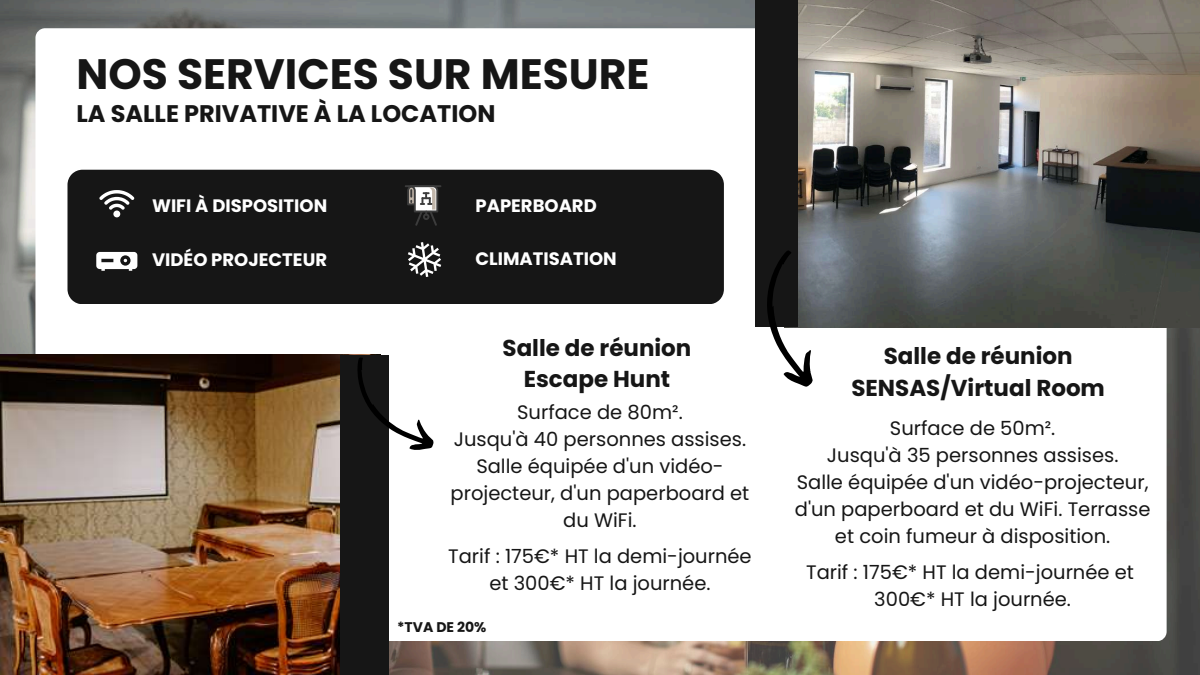
<style>
.page{position:relative;width:1200px;height:675px;background:#fff}
.page>*{position:absolute;margin:0;border:0;box-sizing:border-box;transform-origin:0 0}
.t1{font:700 42.5px "Poppins";color:#161616}
.t2{font:700 24px "Poppins";color:#161616}
.t3{font:700 23px/31.5px "Poppins";color:#161616;text-align:center}
.t4{font:19.5px/27px "Poppins";color:#161616;text-align:center}
.t5{font:700 18px "Poppins";color:#fff}
.t6{font:700 14px "Poppins";color:#161616}
</style>
<div class="page">
<img style="left:0;top:0;width:1200px;height:675px">
<div style="left:35px;top:28px;width:1132px;height:613px;background:#fff;border-radius:10px"></div>
<div style="left:68px;top:170px;width:656px;height:134px;background:#161616"></div>
<svg style="left:99px;top:190px;width:35px;height:27px"></svg>
<svg style="left:96px;top:252px;width:41px;height:19px"></svg>
<hr style="left:405px;top:185px;width:36px;height:2px;background:#3c3c3c">
<svg style="left:407px;top:187px;width:31px;height:39px"></svg>
<img style="left:798px;top:0;width:402px;height:328px">
<img style="left:0;top:355px;width:340px;height:320px">
<div style="left:755px;top:0;width:43px;height:327px;background:#161616"></div>
<div style="left:340px;top:355px;width:48px;height:320px;background:#161616"></div>
<svg style="left:337px;top:356px;width:97px;height:106px"></svg>
<svg style="left:767px;top:249px;width:54px;height:138px"></svg>
<svg style="left:408px;top:242px;width:33px;height:35px"></svg>
<h1 class="t1" style="left:77px;top:44px;width:574px">NOS SERVICES SUR MESURE</h1>
<p class="t2" style="left:77px;top:97px;width:420px">LA SALLE PRIVATIVE À LA LOCATION</p>
<p class="t5" style="left:152px;top:194px;width:177px">WIFI À DISPOSITION</p>
<p class="t5" style="left:152px;top:247px;width:177px">VIDÉO PROJECTEUR</p>
<p class="t5" style="left:476px;top:194px;width:123px">PAPERBOARD</p>
<p class="t5" style="left:476px;top:246px;width:143px">CLIMATISATION</p>
<p class="t3" style="left:503px;top:332px;width:190px">Salle de réunion<br>Escape Hunt</p>
<p class="t4" style="left:451px;top:399px;width:300px">Surface de 80m².<br>Jusqu'à 40 personnes assises.<br>Salle équipée d'un vidéo&shy;projecteur, d'un paperboard et du WiFi.</p>
<p class="t4" style="left:448px;top:542px;width:305px">Tarif : 175€* HT la demi-journée et 300€* HT la journée.</p>
<p class="t6" style="left:397px;top:617px;width:91px">*TVA DE 20%</p>
<p class="t3" style="left:851px;top:341px;width:255px">Salle de réunion<br>SENSAS/Virtual Room</p>
<p class="t4" style="left:795px;top:415px;width:357px">Surface de 50m².<br>Jusqu'à 35 personnes assises.<br>Salle équipée d'un vidéo-projecteur, d'un paperboard et du WiFi. Terrasse et coin fumeur à disposition.</p>
<p class="t4" style="left:806px;top:558px;width:329px">Tarif : 175€* HT la demi-journée et<br>300€* HT la journée.</p>
</div>
